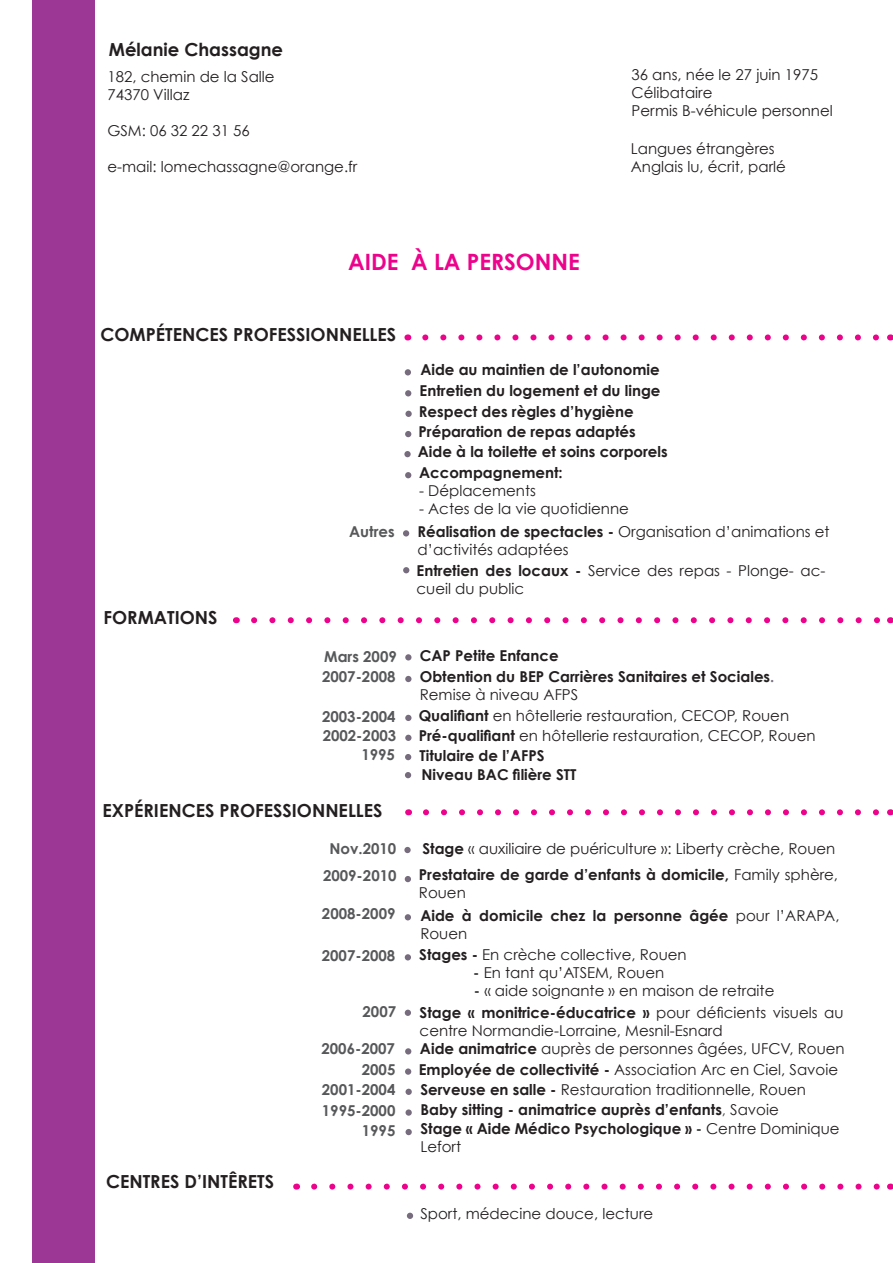
<style>
.page{position:relative;width:893px;height:1263px;background:#fff}
.page>*{position:absolute;margin:0;border:0;box-sizing:border-box;transform-origin:0 0}
.t1{font:700 22.5px "Century Gothic";color:#ed028c}
.t2{font:700 18px "Century Gothic";color:#231f20}
.t3{font:15px/18px "Century Gothic";color:#231f20}
.t4{font:700 15px/18px "Century Gothic";color:#231f20}
.t5{font:700 15px "Century Gothic";color:#57585a}
.s1{font-weight:700}
.s2{color:#766c7d}
.s3{font-weight:400}
.s4{font-weight:700;color:#464748}
.s5{font-weight:400;color:#464748}
.s6{color:#464748}
</style>
<div class="page">
<div style="left:32px;top:0;width:63px;height:1263px;background:#9c3795"></div>
<svg style="left:254px;top:617px;width:626px;height:6px"></svg>
<svg style="left:426px;top:809px;width:453px;height:6px"></svg>
<svg style="left:314px;top:1183px;width:566px;height:6px"></svg>
<svg style="left:405px;top:735px;width:6px;height:6px"></svg>
<svg style="left:405px;top:754px;width:6px;height:6px"></svg>
<svg style="left:405px;top:772px;width:6px;height:6px"></svg>
<svg style="left:405px;top:715px;width:6px;height:6px"></svg>
<svg style="left:405px;top:1010px;width:6px;height:6px"></svg>
<svg style="left:405px;top:1048px;width:6px;height:6px"></svg>
<div style="left:405px;top:1089px;width:7px;height:6px;background:#766c7d;border-radius:50%"></div>
<div style="left:405px;top:1109px;width:7px;height:7px;background:#766c7d;border-radius:50%"></div>
<div style="left:405px;top:1129px;width:7px;height:6px;background:#766c7d;border-radius:50%"></div>
<div style="left:405px;top:1068px;width:6px;height:7px;background:#766c7d;border-radius:50%"></div>
<svg style="left:405px;top:676px;width:6px;height:6px"></svg>
<svg style="left:405px;top:654px;width:6px;height:6px"></svg>
<svg style="left:425px;top:334px;width:454px;height:6px"></svg>
<svg style="left:405px;top:472px;width:6px;height:6px"></svg>
<svg style="left:403px;top:530px;width:6px;height:6px"></svg>
<svg style="left:405px;top:369px;width:6px;height:6px"></svg>
<svg style="left:405px;top:390px;width:6px;height:6px"></svg>
<div style="left:405px;top:411px;width:7px;height:6px;background:#766c7d;border-radius:50%"></div>
<svg style="left:405px;top:431px;width:6px;height:6px"></svg>
<div style="left:404px;top:451px;width:7px;height:6px;background:#766c7d;border-radius:50%"></div>
<svg style="left:403px;top:567px;width:6px;height:6px"></svg>
<svg style="left:407px;top:1213px;width:6px;height:6px"></svg>
<svg style="left:405px;top:914px;width:6px;height:6px"></svg>
<svg style="left:405px;top:954px;width:6px;height:6px"></svg>
<svg style="left:405px;top:876px;width:6px;height:6px"></svg>
<div style="left:404px;top:847px;width:7px;height:6px;background:#766c7d;border-radius:50%"></div>
<p class="t2" style="left:109px;top:38px;width:176px">Mélanie Chassagne</p>
<p class="t3" style="left:107px;top:67px;width:169px">182, chemin de la Salle</p>
<p class="t3" style="left:107px;top:85px;width:83px">74370 Villaz</p>
<p class="t3" style="left:107px;top:121px;width:144px">GSM: 06 32 22 31 56</p>
<p class="t3" style="left:107px;top:157px;width:251px">e-mail: lomechassagne@orange.fr</p>
<p class="t1" style="left:348px;top:248px;width:233px">AIDE À LA PERSONNE</p>
<p class="t2" style="left:100px;top:323px;width:297px">COMPÉTENCES PROFESSIONNELLES</p>
<p class="t3" style="left:631px;top:66px;width:188px">36 ans, née le 27 juin 1975</p>
<p class="t3" style="left:631px;top:84px;width:82px">Célibataire</p>
<p class="t3" style="left:631px;top:102px;width:203px">Permis B-véhicule personnel</p>
<p class="t3" style="left:631px;top:139px;width:157px">Langues étrangères<br>Anglais lu, écrit, parlé</p>
<p class="t4" style="left:420px;top:360px;width:241px">Aide au maintien de l’autonomie</p>
<p class="t4" style="left:420px;top:381px;width:242px">Entretien du logement et du linge</p>
<p class="t4" style="left:419px;top:402px;width:216px">Respect des règles d’hygiène</p>
<p class="t4" style="left:419px;top:423px;width:219px">Préparation de repas adaptés</p>
<p class="t4" style="left:418px;top:443px;width:251px">Aide à la toilette et soins corporels</p>
<p class="t5" style="left:349px;top:522px;width:47px">Autres</p>
<p class="t4" style="left:419px;top:463px;width:145px">Accompagnement:</p>
<p class="t3" style="left:419px;top:481px;width:118px">- Déplacements</p>
<p class="t3" style="left:419px;top:499px;width:211px">- Actes de la vie quotidienne</p>
<p class="t3" style="left:417px;top:522px;width:414px"><span class="s1">Réalisation de spectacles -</span> Organisation d’animations et</p>
<p class="t3" style="left:417px;top:540px;width:153px">d’activités adaptées</p>
<p class="t3" style="left:417px;top:561px;width:410px"><span class="s1">Entretien des locaux -</span> Service des repas - Plonge- ac&shy;cueil du public</p>
<p class="t2" style="left:104px;top:606px;width:116px">FORMATIONS</p>
<p class="t5" style="left:324px;top:647px;width:74px">Mars 2009</p>
<p class="t4" style="left:420px;top:646px;width:140px">CAP Petite Enfance</p>
<p class="t5" style="left:322px;top:667px;width:75px">2007-2008</p>
<p class="t4" style="left:420px;top:668px;width:356px">Obtention du BEP Carrières Sanitaires et Sociales<span class="s2">.</span></p>
<p class="t3" style="left:420px;top:686px;width:160px">Remise à niveau AFPS</p>
<p class="t5" style="left:322px;top:707px;width:75px">2003-2004</p>
<p class="t3" style="left:419px;top:706px;width:372px"><span class="s1">Qualifiant</span> en hôtellerie restauration, CECOP, Rouen</p>
<p class="t5" style="left:323px;top:726px;width:75px">2002-2003</p>
<p class="t5" style="left:361px;top:745px;width:35px">1995</p>
<p class="t3" style="left:419px;top:727px;width:398px"><span class="s1">Pré-qualifiant</span> en hôtellerie restauration, CECOP, Rouen</p>
<p class="t4" style="left:420px;top:746px;width:127px">Titulaire de l’AFPS</p>
<p class="t4" style="left:421px;top:765px;width:157px">Niveau BAC filière STT</p>
<p class="t2" style="left:102px;top:799px;width:282px">EXPÉRIENCES PROFESSIONNELLES</p>
<p class="t5" style="left:329px;top:839px;width:68px">Nov.2010</p>
<p class="t3" style="left:422px;top:839px;width:414px"><span class="s1">Stage</span> « auxiliaire de puériculture »: Liberty crèche, Rouen</p>
<p class="t5" style="left:323px;top:866px;width:75px">2009-2010</p>
<p class="t4" style="left:419px;top:865px;width:421px">Prestataire de garde d’enfants à domicile, <span class="s3">Family sphère,<br>Rouen</span></p>
<p class="t5" style="left:322px;top:904px;width:75px">2008-2009</p>
<p class="t4" style="left:420px;top:906px;width:421px">Aide à domicile chez la personne âgée <span class="s3">pour l’ARAPA,<br>Rouen</span></p>
<p class="t5" style="left:322px;top:946px;width:75px">2007-2008</p>
<p class="t3" style="left:419px;top:945px;width:269px"><span class="s1">Stages -</span> En crèche collective, Rouen</p>
<p class="t3" style="left:473px;top:963px;width:192px"><span class="s4">-</span> En tant qu’ATSEM, Rouen</p>
<p class="t3" style="left:474px;top:981px;width:302px"><span class="s4">-</span> « aide soignante » en maison de retraite</p>
<p class="t5" style="left:363px;top:1002px;width:35px">2007</p>
<p class="t5" style="left:321px;top:1039px;width:75px">2006-2007</p>
<p class="t5" style="left:322px;top:1080px;width:75px">2001-2004</p>
<p class="t5" style="left:322px;top:1101px;width:75px">1995-2000</p>
<p class="t5" style="left:362px;top:1121px;width:35px">1995</p>
<p class="t5" style="left:362px;top:1060px;width:35px">2005</p>
<p class="t3" style="left:420px;top:1004px;width:425px"><span class="s1">Stage « monitrice-éducatrice »</span> pour déficients visuels au centre Normandie-Lorraine, Mesnil-Esnard</p>
<p class="t3" style="left:420px;top:1040px;width:426px"><span class="s1">Aide animatrice</span> auprès de personnes âgées, UFCV, Rouen</p>
<p class="t3" style="left:420px;top:1080px;width:387px"><span class="s1">Serveuse en salle -</span> Restauration traditionnelle, Rouen</p>
<p class="t4" style="left:420px;top:1100px;width:360px">Baby sitting - animatrice auprès d’enfants<span class="s5">,</span> <span class="s3">Savoie</span></p>
<p class="t4" style="left:420px;top:1120px;width:421px">Stage « Aide Médico Psychologique » <span class="s6">-</span> <span class="s3">Centre Dominique<br>Lefort</span></p>
<p class="t3" style="left:419px;top:1060px;width:421px"><span class="s1">Employée de collectivité -</span> Association Arc en Ciel, Savoie</p>
<p class="t2" style="left:106px;top:1170px;width:170px">CENTRES D’INTÊRETS</p>
<p class="t3" style="left:420px;top:1205px;width:234px">Sport, médecine douce, lecture</p>
</div>
